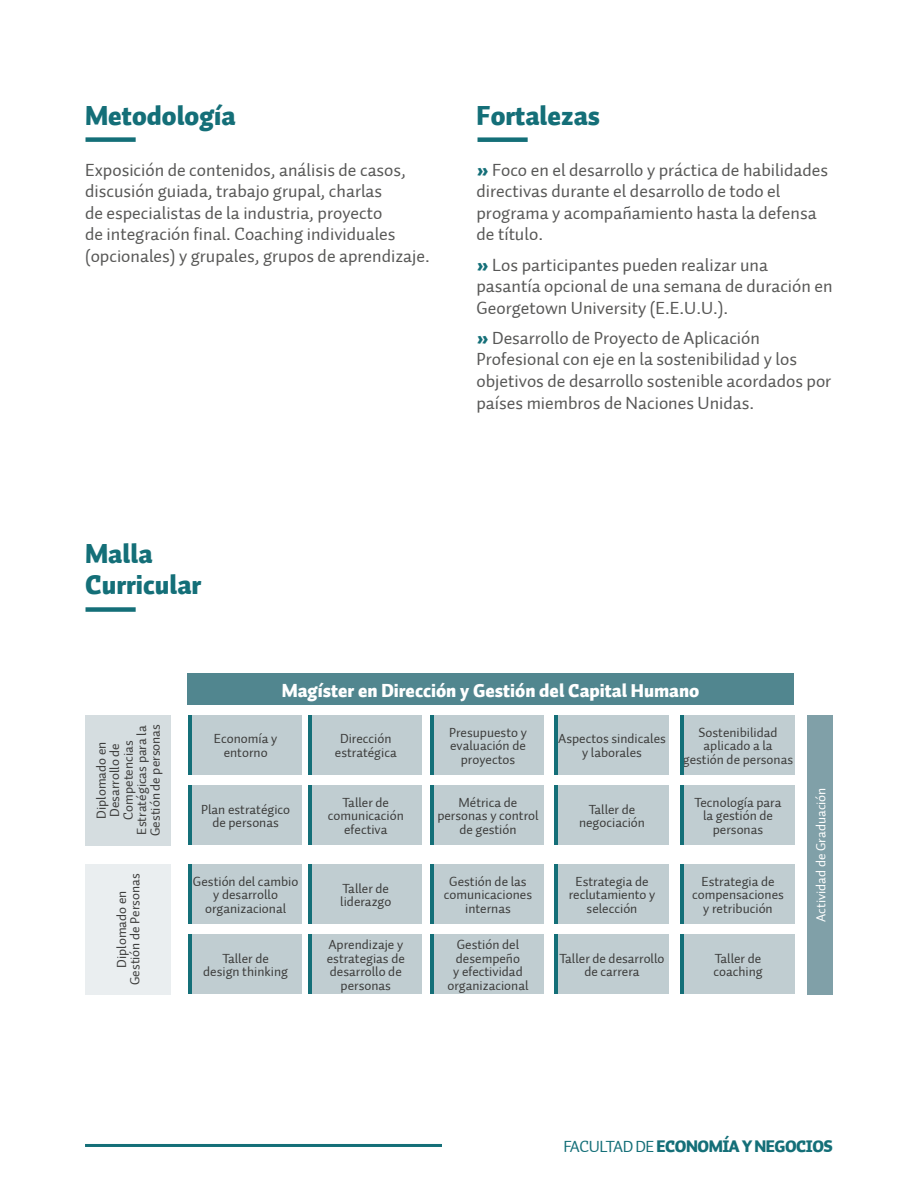
<style>
.page{position:relative;width:918px;height:1188px;background:#fff}
.page>*{position:absolute;margin:0;border:0;box-sizing:border-box;transform-origin:0 0}
.t1{font:900 27px/31px "Auto 1";color:#146f78}
.t2{font:900 18.6px "Auto 1";color:#fff}
.t3{font:18px/21.6px "Auto 1";color:#575756}
.t4{font:900 16.5px "Auto 1";letter-spacing:-.03em;color:#146f78}
.t5{font:13.5px/13.5px "Auto 1";color:#3c3c3b;text-align:center}
.t6{font:13.5px "Auto 1";color:#fff}
.s1{font-weight:900;color:#146f78}
.s2{font-weight:400}
</style>
<div class="page">
<hr style="left:85px;top:1144px;width:357px;height:3px;background:#146f78">
<div style="left:478px;top:137px;width:50px;height:5px;background:#146f78"></div>
<div style="left:86px;top:137px;width:50px;height:5px;background:#146f78"></div>
<div style="left:86px;top:607px;width:50px;height:5px;background:#146f78"></div>
<div style="left:190px;top:715px;width:112px;height:60px;background:#c0cdd1"></div>
<div style="left:85px;top:715px;width:85px;height:130px;background:#d5dde0"></div>
<div style="left:808px;top:715px;width:25px;height:279px;background:#80a0a8"></div>
<div style="left:85px;top:864px;width:85px;height:130px;background:#eaeef0"></div>
<div style="left:310px;top:715px;width:112px;height:60px;background:#c0cdd1"></div>
<div style="left:432px;top:715px;width:112px;height:60px;background:#c0cdd1"></div>
<div style="left:556px;top:715px;width:112px;height:60px;background:#c0cdd1"></div>
<div style="left:682px;top:715px;width:112px;height:60px;background:#c0cdd1"></div>
<div style="left:190px;top:864px;width:112px;height:60px;background:#c0cdd1"></div>
<div style="left:310px;top:864px;width:112px;height:60px;background:#c0cdd1"></div>
<div style="left:432px;top:864px;width:112px;height:60px;background:#c0cdd1"></div>
<div style="left:556px;top:864px;width:112px;height:60px;background:#c0cdd1"></div>
<div style="left:682px;top:864px;width:112px;height:60px;background:#c0cdd1"></div>
<div style="left:190px;top:785px;width:112px;height:60px;background:#c0cdd1"></div>
<div style="left:310px;top:785px;width:112px;height:60px;background:#c0cdd1"></div>
<div style="left:432px;top:785px;width:112px;height:60px;background:#c0cdd1"></div>
<div style="left:556px;top:785px;width:112px;height:60px;background:#c0cdd1"></div>
<div style="left:682px;top:785px;width:112px;height:60px;background:#c0cdd1"></div>
<div style="left:190px;top:934px;width:112px;height:60px;background:#c0cdd1"></div>
<div style="left:310px;top:934px;width:112px;height:60px;background:#c0cdd1"></div>
<div style="left:432px;top:934px;width:112px;height:60px;background:#c0cdd1"></div>
<div style="left:556px;top:934px;width:112px;height:60px;background:#c0cdd1"></div>
<div style="left:682px;top:934px;width:112px;height:60px;background:#c0cdd1"></div>
<hr style="left:188px;top:715px;width:3px;height:60px;background:#146f78">
<hr style="left:308px;top:715px;width:4px;height:60px;background:#146f78">
<hr style="left:430px;top:715px;width:4px;height:60px;background:#146f78">
<hr style="left:554px;top:715px;width:4px;height:60px;background:#146f78">
<hr style="left:680px;top:715px;width:4px;height:60px;background:#146f78">
<hr style="left:188px;top:864px;width:3px;height:60px;background:#146f78">
<hr style="left:308px;top:864px;width:4px;height:60px;background:#146f78">
<hr style="left:430px;top:864px;width:4px;height:60px;background:#146f78">
<hr style="left:554px;top:864px;width:4px;height:60px;background:#146f78">
<hr style="left:680px;top:864px;width:4px;height:60px;background:#146f78">
<hr style="left:188px;top:785px;width:3px;height:60px;background:#146f78">
<hr style="left:308px;top:785px;width:4px;height:60px;background:#146f78">
<hr style="left:430px;top:785px;width:4px;height:60px;background:#146f78">
<hr style="left:554px;top:785px;width:4px;height:60px;background:#146f78">
<hr style="left:680px;top:785px;width:4px;height:60px;background:#146f78">
<hr style="left:188px;top:934px;width:3px;height:60px;background:#146f78">
<hr style="left:308px;top:934px;width:4px;height:60px;background:#146f78">
<hr style="left:430px;top:934px;width:4px;height:60px;background:#146f78">
<hr style="left:554px;top:934px;width:4px;height:60px;background:#146f78">
<hr style="left:680px;top:934px;width:4px;height:60px;background:#146f78">
<div style="left:188px;top:673px;width:606px;height:32px;background:#51868f"></div>
<h1 class="t1" style="left:85px;top:101px;width:152px">Metodología</h1>
<h3 class="t3" style="left:85px;top:159px;width:346px">Exposición de contenidos, análisis de casos, discusión guiada, trabajo grupal, charlas<br>de especialistas de la industria, proyecto<br>de integración final. Coaching individuales (opcionales) y grupales, grupos de aprendizaje.</h3>
<h1 class="t1" style="left:477px;top:101px;width:125px">Fortalezas</h1>
<h3 class="t3" style="left:477px;top:159px;width:353px"><span class="s1">»</span> Foco en el desarrollo y práctica de habilidades directivas durante el desarrollo de todo el programa y acompañamiento hasta la defensa de título.</h3>
<h3 class="t3" style="left:477px;top:254px;width:358px"><span class="s1">»</span> Los participantes pueden realizar una pasantía opcional de una semana de duración en<br>Georgetown University (E.E.U.U.).</h3>
<h3 class="t3" style="left:477px;top:327px;width:356px"><span class="s1">»</span> Desarrollo de Proyecto de Aplicación Profesional con eje en la sostenibilidad y los objetivos de desarrollo sostenible acordados por países miembros de Naciones Unidas.</h3>
<h1 class="t1" style="left:85px;top:540px;width:118px">Malla<br>Curricular</h1>
<p class="t5" style="left:95px;top:836px;width:113px;rotate:-90deg">Diplomado en<br>Desarrollo de<br>Competencias<br>Estratégicas para la<br>Gestión de personas</p>
<p class="t5" style="left:115px;top:985px;width:113px;rotate:-90deg">Diplomado en<br>Gestión de Personas</p>
<h2 class="t2" style="left:282px;top:679px;width:419px">Magíster en Dirección y Gestión del Capital Humano</h2>
<p class="t5" style="left:214px;top:732px;width:65px">Economía y entorno</p>
<p class="t5" style="left:335px;top:732px;width:63px">Dirección estratégica</p>
<p class="t5" style="left:449px;top:726px;width:79px">Presupuesto y evaluación de proyectos</p>
<p class="t5" style="left:558px;top:732px;width:109px">Aspectos sindicales y laborales</p>
<p class="t5" style="left:683px;top:726px;width:112px">Sostenibilidad aplicado a la gestión de personas</p>
<p class="t5" style="left:201px;top:803px;width:91px">Plan estratégico de personas</p>
<p class="t5" style="left:328px;top:796px;width:78px">Taller de comunicación efectiva</p>
<p class="t5" style="left:437px;top:796px;width:103px">Métrica de personas y control de gestión</p>
<p class="t5" style="left:579px;top:803px;width:68px">Taller de negociación</p>
<p class="t5" style="left:695px;top:796px;width:88px">Tecnología para la gestión de personas</p>
<p class="t5" style="left:193px;top:875px;width:107px">Gestión del cambio y desarrollo organizacional</p>
<p class="t5" style="left:340px;top:882px;width:53px;text-align:left">Taller de liderazgo</p>
<p class="t5" style="left:444px;top:875px;width:90px">Gestión de las comunicaciones internas</p>
<p class="t5" style="left:569px;top:875px;width:88px">Estrategia de reclutamiento y selección</p>
<p class="t5" style="left:692px;top:875px;width:93px">Estrategia de compensaciones y retribución</p>
<p class="t5" style="left:203px;top:952px;width:86px">Taller de design thinking</p>
<p class="t5" style="left:327px;top:938px;width:80px">Aprendizaje y estrategias de desarrollo de personas</p>
<p class="t5" style="left:447px;top:938px;width:83px">Gestión del desempeño<br>y efectividad organizacional</p>
<p class="t5" style="left:560px;top:952px;width:106px">Taller de desarrollo de carrera</p>
<p class="t5" style="left:713px;top:952px;width:51px;text-align:left">Taller de coaching</p>
<p class="t6" style="left:813px;top:922px;width:136px;rotate:-90deg">Actividad de Graduación</p>
<p class="t4" style="left:563px;top:1135px;width:271px"><span class="s2">FACULTAD DE</span> ECONOMÍA Y NEGOCIOS</p>
</div>
